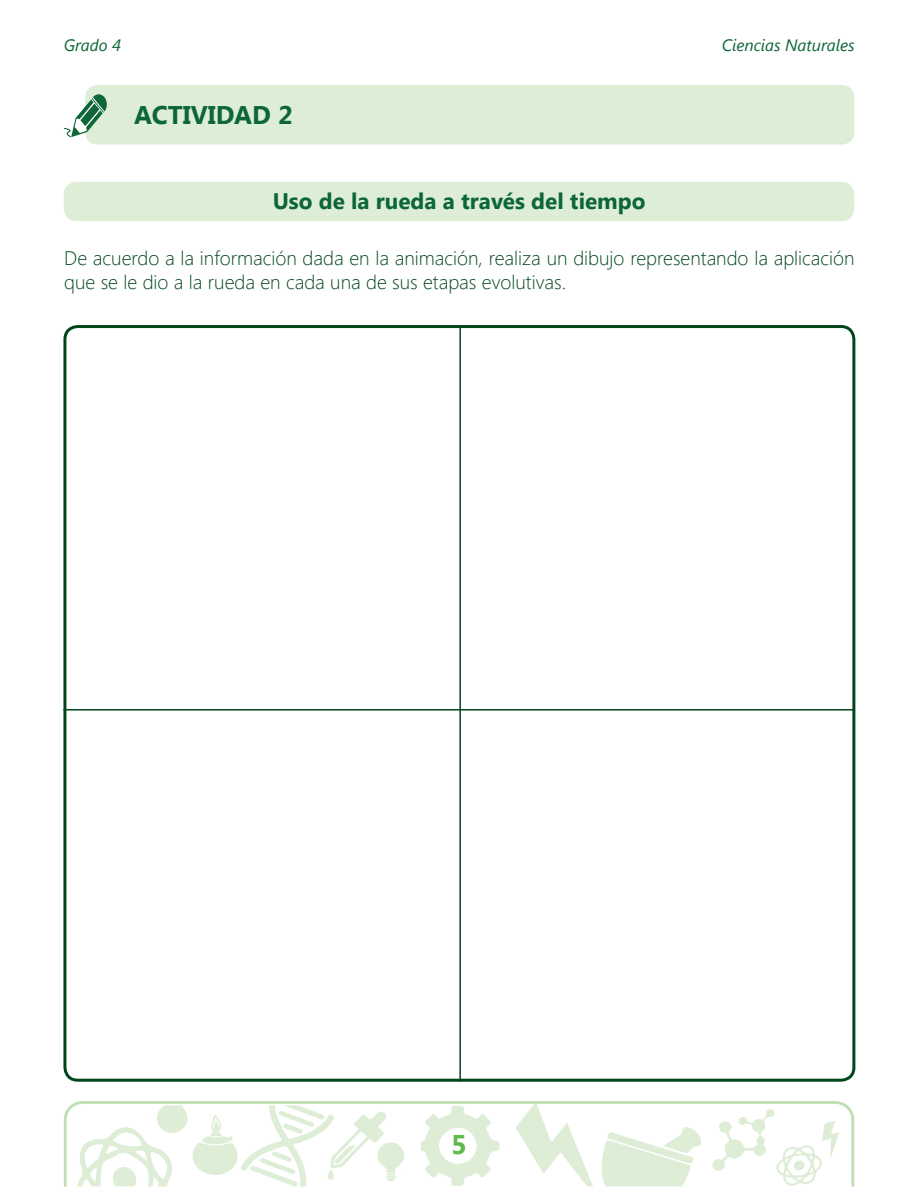
<style>
.page{position:relative;width:918px;height:1188px;background:#fff}
.page>*{position:absolute;margin:0;border:0;box-sizing:border-box;transform-origin:0 0}
.t1{font:700 27px "Segoe UI";color:#5fbb4c}
.Pasos__INTRO_ACT_RES{font:700 25.5px "Segoe UI";color:#0c6638}
.Subtítulo{font:700 22.5px "Segoe UI";color:#0c6638}
.B_LOQ_TEXTO{font:300 19.5px/24px "Segoe UI";color:#00451c}
.t2{font:italic 16.5px "Segoe UI";color:#0c6638}
</style>
<div class="page">
<svg style="left:64px;top:1101px;width:790px;height:86px"></svg>
<svg style="left:422px;top:1106px;width:78px;height:80px"></svg>
<div style="left:63px;top:325px;width:792px;height:757px;border:3px solid #00451c;border-radius:13px"></div>
<hr style="left:63px;top:709px;width:791px;height:2px;background:#00451c">
<hr style="left:459px;top:325px;width:2px;height:757px;background:#00451c">
<div style="left:85px;top:85px;width:769px;height:60px;background:#ddedd6;border-radius:12px"></div>
<div style="left:64px;top:182px;width:790px;height:39px;background:#ddedd6;border-radius:13px"></div>
<svg style="left:63px;top:93px;width:44px;height:45px"></svg>
<p class="t2" style="left:64px;top:34px;width:59px">Grado 4</p>
<p class="t2" style="left:722px;top:34px;width:134px">Ciencias Naturales</p>
<p class="Pasos__INTRO_ACT_RES" style="left:134px;top:97px;width:160px">ACTIVIDAD 2</p>
<p class="Subtítulo" style="left:273px;top:185px;width:374px">Uso de la rueda a través del tiempo</p>
<p class="B_LOQ_TEXTO" style="left:64px;top:245px;width:792px">De acuerdo a la información dada en la animación, realiza un dibujo representando la aplicación que se le dio a la rueda en cada una de sus etapas evolutivas.</p>
<h1 class="t1" style="left:451px;top:1125px;width:17px">5</h1>
</div>
